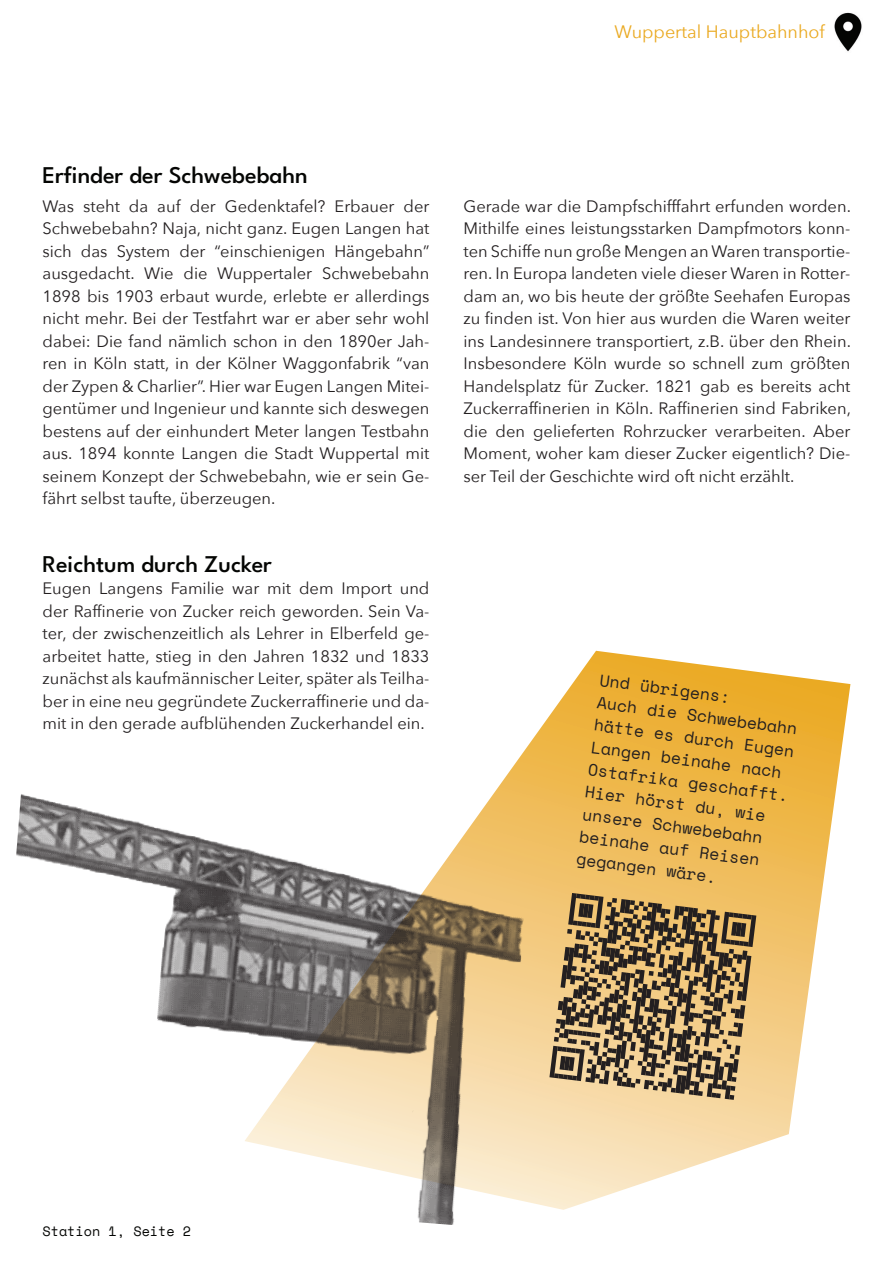
<style>
.page{position:relative;width:893px;height:1263px;background:#fff}
.page>*{position:absolute;margin:0;border:0;box-sizing:border-box;transform-origin:0 0}
.t1{font:500 24px "League Spartan";color:#040503}
.t2{font:18px "Avenir Next";color:#eaa920}
.t3{font:16.5px/22.5px "Avenir Next";color:#231f20;text-align:justify}
.t4{font:16.5px/22.5px "Space Mono";color:#231f20}
.t5{font:13.5px "Space Mono";color:#040503}
</style>
<div class="page">
<svg style="left:494px;top:651px;width:356px;height:559px"></svg>
<img style="left:834px;top:12px;width:28px;height:40px">
<svg style="left:549px;top:893px;width:207px;height:207px;background:#9d845b"></svg>
<img style="left:16px;top:793px;width:518px;height:432px">
<p class="t2" style="left:615px;top:16px;width:212px">Wuppertal Hauptbahnhof</p>
<h1 class="t1" style="left:43px;top:157px;width:267px">Erfinder der Schwebebahn</h1>
<p class="t3" style="left:43px;top:194px;width:388px">Was steht da auf der Gedenktafel? Erbauer der Schwebebahn? Naja, nicht ganz. Eugen Langen hat sich das System der “einschienigen Hängebahn” ausgedacht. Wie die Wuppertaler Schwebebahn 1898 bis 1903 erbaut wurde, erlebte er allerdings nicht mehr. Bei der Testfahrt war er aber sehr wohl dabei: Die fand nämlich schon in den 1890er Jah&shy;ren in Köln statt, in der Kölner Waggonfabrik “van der Zypen &amp; Charlier”. Hier war Eugen Langen Mitei&shy;gentümer und Ingenieur und kannte sich deswegen bestens auf der einhundert Meter langen Testbahn aus. 1894 konnte Langen die Stadt Wuppertal mit seinem Konzept der Schwebebahn, wie er sein Ge&shy;fährt selbst taufte, überzeugen.</p>
<h1 class="t1" style="left:43px;top:545px;width:231px">Reichtum durch Zucker</h1>
<p class="t3" style="left:43px;top:576px;width:388px">Eugen Langens Familie war mit dem Import und der Raffinerie von Zucker reich geworden. Sein Va&shy;ter, der zwischenzeitlich als Lehrer in Elberfeld ge&shy;arbeitet hatte, stieg in den Jahren 1832 und 1833 zunächst als kaufmännischer Leiter, später als Teilha&shy;ber in eine neu gegründete Zuckerraffinerie und da&shy;mit in den gerade aufblühenden Zuckerhandel ein.</p>
<p class="t3" style="left:463px;top:194px;width:389px">Gerade war die Dampfschifffahrt erfunden worden.<br>Mithilfe eines leistungsstarken Dampfmotors konn&shy;ten Schiffe nun große Mengen an Waren transportie&shy;ren. In Europa landeten viele dieser Waren in Rotter&shy;dam an, wo bis heute der größte Seehafen Europas zu finden ist. Von hier aus wurden die Waren weiter ins Landesinnere transportiert, z.B. über den Rhein.<br>Insbesondere Köln wurde so schnell zum größten Handelsplatz für Zucker. 1821 gab es bereits acht Zuckerraffinerien in Köln. Raffinerien sind Fabriken, die den gelieferten Rohrzucker verarbeiten. Aber Moment, woher kam dieser Zucker eigentlich? Die&shy;ser Teil der Geschichte wird oft nicht erzählt.</p>
<p class="t4" style="left:602px;top:668px;width:204px;rotate:8deg">Und übrigens:<br>Auch die Schwebebahn hätte es durch Eugen<br>Langen beinahe nach<br>Ostafrika geschafft.<br>Hier hörst du, wie unsere Schwebebahn beinahe auf Reisen gegangen wäre.</p>
<p class="t5" style="left:43px;top:1221px;width:150px">Station 1, Seite 2</p>
</div>
